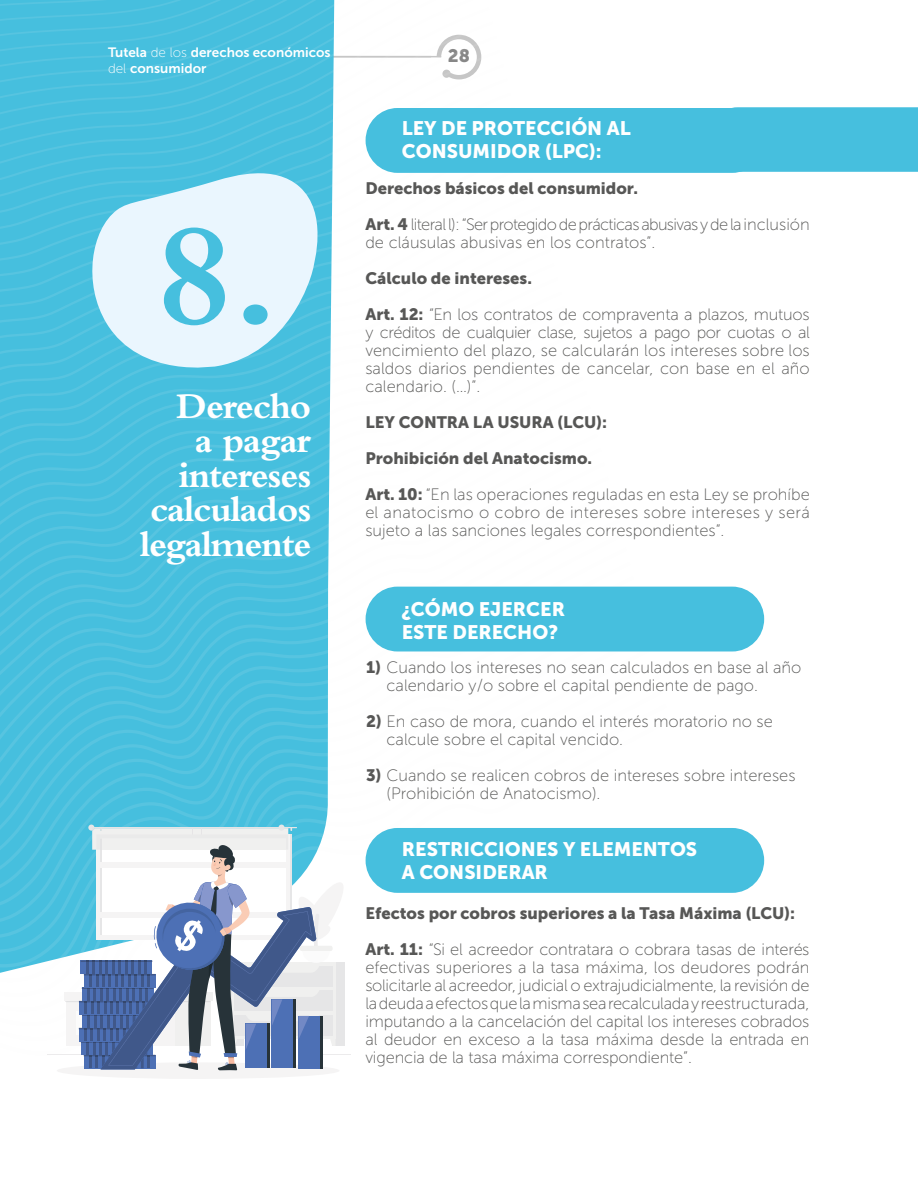
<style>
.page{position:relative;width:918px;height:1188px;background:#fff}
.page>*{position:absolute;margin:0;border:0;box-sizing:border-box;transform-origin:0 0}
.t1{font:700 150px "Bembo";color:#46bfde}
.t2{font:700 37.5px/34.5px "Bembo";letter-spacing:-.03em;color:#fff;text-align:right}
.t3{font:19.5px/22.5px "Museo Sans 900";color:#fff}
.t4{font:18px "Museo Sans 900";color:#878787}
.t5{font:16.5px/18px "Museo Sans 100";color:#575756}
.t6{font:16.5px/36px "Museo Sans 900";color:#575756}
.t7{font:13.5px/16.2px "Museo Sans 700";color:#fff}
.s1{font-family:"Museo Sans 100"}
.s2{font-family:"Museo Sans 900"}
</style>
<div class="page">
<svg style="left:0;top:0;width:335px;height:8px;background:#48bfde"></svg>
<svg style="left:0;top:8px;width:335px;height:14px;background:#48bfde"></svg>
<svg style="left:0;top:22px;width:466px;height:14px;fill:#46bfde"></svg>
<svg style="left:0;top:36px;width:480px;height:14px;fill:#46bfde"></svg>
<svg style="left:0;top:50px;width:482px;height:14px;fill:#46bfde"></svg>
<svg style="left:0;top:64px;width:480px;height:15px;fill:#46bfde"></svg>
<svg style="left:0;top:79px;width:462px;height:14px;fill:#46bfde"></svg>
<svg style="left:0;top:93px;width:334px;height:14px;background:#48bfde"></svg>
<svg style="left:0;top:107px;width:393px;height:14px;background:#5fc7e2"></svg>
<svg style="left:0;top:121px;width:372px;height:14px;background:#59c5e1"></svg>
<svg style="left:0;top:135px;width:367px;height:15px;background:#58c5e1"></svg>
<svg style="left:0;top:150px;width:374px;height:14px;background:#5bc6e1"></svg>
<svg style="left:0;top:178px;width:333px;height:14px"></svg>
<svg style="left:0;top:192px;width:333px;height:15px"></svg>
<svg style="left:0;top:207px;width:333px;height:14px"></svg>
<svg style="left:0;top:221px;width:332px;height:14px"></svg>
<svg style="left:0;top:235px;width:332px;height:14px"></svg>
<svg style="left:0;top:249px;width:332px;height:14px"></svg>
<svg style="left:0;top:263px;width:332px;height:15px"></svg>
<svg style="left:0;top:278px;width:332px;height:14px"></svg>
<svg style="left:0;top:292px;width:332px;height:14px"></svg>
<svg style="left:0;top:306px;width:331px;height:14px"></svg>
<svg style="left:0;top:320px;width:331px;height:14px"></svg>
<svg style="left:0;top:334px;width:331px;height:15px"></svg>
<svg style="left:0;top:349px;width:331px;height:14px"></svg>
<svg style="left:0;top:363px;width:331px;height:14px"></svg>
<svg style="left:0;top:377px;width:331px;height:14px;background:#49bfde"></svg>
<svg style="left:0;top:391px;width:331px;height:15px;background:#49c0de"></svg>
<svg style="left:0;top:406px;width:330px;height:14px;background:#49bfde"></svg>
<svg style="left:0;top:420px;width:330px;height:14px;background:#49bfde"></svg>
<svg style="left:0;top:434px;width:330px;height:14px;background:#49bfde"></svg>
<svg style="left:0;top:448px;width:330px;height:14px;background:#49bfde"></svg>
<svg style="left:0;top:462px;width:330px;height:15px;background:#49c0de"></svg>
<svg style="left:0;top:477px;width:330px;height:14px;background:#49c0de"></svg>
<svg style="left:0;top:491px;width:330px;height:14px;background:#49c0de"></svg>
<svg style="left:0;top:505px;width:329px;height:14px;background:#49bfde"></svg>
<svg style="left:0;top:519px;width:329px;height:14px;background:#49bfde"></svg>
<svg style="left:0;top:533px;width:329px;height:15px;background:#49c0de"></svg>
<svg style="left:0;top:548px;width:329px;height:14px;background:#49c0de"></svg>
<svg style="left:0;top:562px;width:329px;height:14px;background:#49c0de"></svg>
<svg style="left:0;top:576px;width:634px;height:14px"></svg>
<svg style="left:0;top:590px;width:383px;height:15px;background:#5fc7e2"></svg>
<svg style="left:0;top:605px;width:369px;height:14px;background:#5cc6e1"></svg>
<svg style="left:0;top:619px;width:369px;height:14px;background:#5cc6e1"></svg>
<svg style="left:0;top:633px;width:382px;height:14px;background:#5fc7e2"></svg>
<svg style="left:0;top:647px;width:652px;height:14px"></svg>
<svg style="left:0;top:661px;width:328px;height:15px;background:#49c0de"></svg>
<svg style="left:0;top:676px;width:328px;height:14px;background:#49c0de"></svg>
<svg style="left:0;top:690px;width:328px;height:14px;background:#49c0de"></svg>
<svg style="left:0;top:704px;width:328px;height:14px;background:#49c0de"></svg>
<svg style="left:0;top:718px;width:393px;height:337px;fill:#4cc0de"></svg>
<div style="left:366px;top:828px;width:398px;height:65px;background:#46bfde;border-radius:32px"></div>
<div style="left:366px;top:587px;width:398px;height:64px;background:#46bfde;border-radius:32px"></div>
<div style="left:366px;top:108px;width:398px;height:65px;background:#46bfde;border-radius:32px"></div>
<svg style="left:82px;top:164px;width:246px;height:215px;background:#b0e2f2"></svg>
<hr style="left:47px;top:1055px;width:41px;height:1px;background:#ecebec">
<div style="left:64px;top:992px;width:110px;height:8px;background:#f5f4f4"></div>
<div style="left:57px;top:1062px;width:283px;height:17px;background:#f5f4f4;border-radius:50%"></div>
<svg style="left:66px;top:825px;width:285px;height:245px"></svg>
<div style="left:732px;top:107px;width:186px;height:65px;background:#46bfde"></div>
<p class="t7" style="left:108px;top:44px;width:224px">Tutela <span class="s1">de los</span> derechos económicos <span class="s1">del</span> consumidor</p>
<h1 class="t1" style="left:157px;top:192px;width:123px">8.</h1>
<h2 class="t2" style="left:140px;top:389px;width:173px">Derecho<br>a pagar intereses calculados legalmente</h2>
<p class="t4" style="left:448px;top:45px;width:24px">28</p>
<p class="t3" style="left:402px;top:117px;width:230px">LEY DE PROTECCIÓN AL<br>CONSUMIDOR (LPC):</p>
<p class="t6" style="left:365px;top:170px;width:274px">Derechos básicos del consumidor.</p>
<p class="t5" style="left:365px;top:216px;width:446px"><span class="s2">Art. 4</span> literal l): “Ser protegido de prácticas abusivas y de la inclusión de cláusulas abusivas en los contratos”.</p>
<p class="t6" style="left:365px;top:260px;width:168px">Cálculo de intereses.</p>
<p class="t5" style="left:365px;top:306px;width:446px;text-align:justify"><span class="s2">Art. 12:</span> “En los contratos de compraventa a plazos, mutuos y créditos de cualquier clase, sujetos a pago por cuotas o al vencimiento del plazo, se calcularán los intereses sobre los saldos diarios pendientes de cancelar, con base en el año calendario. (…)”.</p>
<p class="t6" style="left:365px;top:404px;width:243px">LEY CONTRA LA USURA (LCU):<br>Prohibición del Anatocismo.</p>
<p class="t5" style="left:365px;top:486px;width:446px;text-align:justify"><span class="s2">Art. 10:</span> “En las operaciones reguladas en esta Ley se prohíbe el anatocismo o cobro de intereses sobre intereses y será sujeto a las sanciones legales correspondientes”.</p>
<p class="t3" style="left:402px;top:598px;width:165px">¿CÓMO EJERCER<br>ESTE DERECHO?</p>
<p class="t5" style="left:386px;top:659px;width:416px;text-indent:-20px"><span class="s2">1)</span> Cuando los intereses no sean calculados en base al año calendario y/o sobre el capital pendiente de pago.</p>
<p class="t5" style="left:386px;top:713px;width:388px;text-indent:-20px"><span class="s2">2)</span> En caso de mora, cuando el interés moratorio no se calcule sobre el capital vencido.</p>
<p class="t5" style="left:386px;top:767px;width:411px;text-indent:-20px"><span class="s2">3)</span> Cuando se realicen cobros de intereses sobre intereses (Prohibición de Anatocismo).</p>
<p class="t3" style="left:402px;top:838px;width:297px">RESTRICCIONES Y ELEMENTOS<br>A CONSIDERAR</p>
<p class="t6" style="left:365px;top:895px;width:431px">Efectos por cobros superiores a la Tasa Máxima (LCU):</p>
<p class="t5" style="left:365px;top:941px;width:446px;text-align:justify"><span class="s2">Art. 11:</span> “Si el acreedor contratara o cobrara tasas de interés efectivas superiores a la tasa máxima, los deudores podrán solicitarle al acreedor, judicial o extrajudicialmente, la revisión de la deuda a efectos que la misma sea recalculada y reestructurada, imputando a la cancelación del capital los intereses cobrados al deudor en exceso a la tasa máxima desde la entrada en vigencia de la tasa máxima correspondiente”.</p>
</div>
